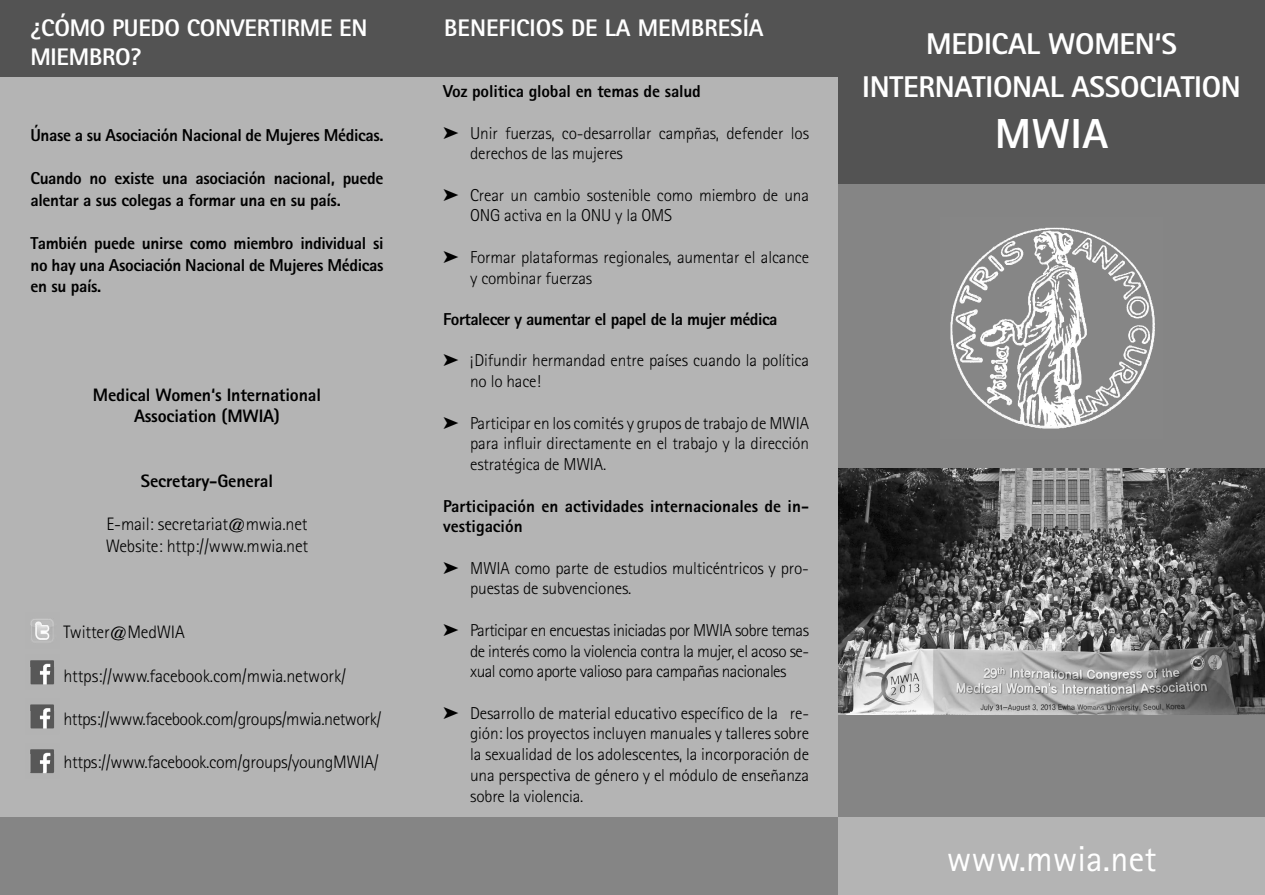
<style>
.page{position:relative;width:1265px;height:895px;background:#fff}
.page>*{position:absolute;margin:0;border:0;box-sizing:border-box;transform-origin:0 0}
.t1{font:800 42px "Agfa Rotis Sans Serif";color:#fff}
.t2{font:36px "Agfa Rotis Sans Serif";color:#fff}
.t3{font:800 30px/43.2px "Agfa Rotis Sans Serif";letter-spacing:-.01em;color:#fff;text-align:center}
.t4{font:800 24px "Agfa Rotis Sans Serif";letter-spacing:-.01em;color:#fff}
.t5{font:300 18px/21.6px "Agfa Rotis Sans Serif";letter-spacing:-.01em;color:#000}
.t6{font:800 18px/21.6px "Agfa Rotis Sans Serif";letter-spacing:-.01em;color:#000;text-align:center}
.t7{font:300 18px "Agfa Rotis Sans Serif";letter-spacing:-.03em;color:#000}
.t8{font:300 17.25px/20.7px "Agfa Rotis Sans Serif";letter-spacing:-.01em;color:#000}
.t9{font:800 17.25px/21.6px "Agfa Rotis Sans Serif";letter-spacing:-.02em;color:#000}
.t10{font:800 17.25px/20.7px "Agfa Rotis Sans Serif";color:#000}
</style>
<div class="page">
<div style="left:0;top:51px;width:417px;height:766px;background:#b4b4b4"></div>
<div style="left:413px;top:55px;width:425px;height:762px;background:#b4b4b4"></div>
<div style="left:838px;top:178px;width:426px;height:639px;background:#858585"></div>
<div style="left:422px;top:817px;width:421px;height:77px;background:#858585"></div>
<div style="left:838px;top:817px;width:426px;height:77px;background:#b4b4b4"></div>
<div style="left:0;top:817px;width:422px;height:77px;background:#858585"></div>
<img style="left:950px;top:227px;width:205px;height:202px">
<div style="left:0;top:0;width:846px;height:76px;background:#535353"></div>
<img style="left:30px;top:619px;width:24px;height:23px">
<img style="left:30px;top:625px;width:24px;height:15px">
<img style="left:30px;top:704px;width:24px;height:25px">
<img style="left:30px;top:711px;width:24px;height:17px">
<img style="left:838px;top:468px;width:426px;height:245px">
<div style="left:838px;top:0;width:426px;height:183px;background:#535353"></div>
<img style="left:30px;top:749px;width:24px;height:25px">
<img style="left:30px;top:754px;width:24px;height:17px">
<img style="left:30px;top:660px;width:24px;height:7px">
<img style="left:30px;top:667px;width:24px;height:18px">
<h3 class="t4" style="left:30px;top:13px;width:338px">¿CÓMO PUEDO CONVERTIRME EN</h3>
<h3 class="t4" style="left:444px;top:13px;width:321px">BENEFICIOS DE LA MEMBRESÍA</h3>
<h3 class="t4" style="left:30px;top:42px;width:113px">MIEMBRO?</h3>
<p class="t9" style="left:30px;top:124px;width:354px">Únase a su Asociación Nacional de Mujeres Médicas.</p>
<p class="t9" style="left:30px;top:167px;width:354px">Cuando no existe una asociación nacional, puede alentar a sus colegas a formar una en su país.</p>
<p class="t9" style="left:30px;top:232px;width:354px;text-align:justify">También puede unirse como miembro individual si no hay una Asociación Nacional de Mujeres Médicas en su país.</p>
<p class="t6" style="left:93px;top:383px;width:229px">Medical Women‘s International<br>Association (MWIA)</p>
<p class="t6" style="left:141px;top:470px;width:134px">Secretary-General</p>
<p class="t5" style="left:106px;top:513px;width:204px">E-mail: secretariat@mwia.net<br>Website: http://www.mwia.net</p>
<p class="t5" style="left:63px;top:621px;width:123px">Twitter@MedWIA</p>
<p class="t5" style="left:63px;top:664px;width:284px">https://www.facebook.com/mwia.network/</p>
<p class="t7" style="left:63px;top:708px;width:319px">https://www.facebook.com/groups/mwia.network/</p>
<p class="t5" style="left:63px;top:751px;width:317px">https://www.facebook.com/groups/youngMWIA/</p>
<p class="t9" style="left:443px;top:80px;width:259px">Voz politica global en temas de salud</p>
<p class="t8" style="left:470px;top:122px;width:340px;text-indent:-27px">➤ Unir fuerzas, co-desarrollar campñas, defender los derechos de las mujeres</p>
<p class="t8" style="left:470px;top:184px;width:340px;text-indent:-27px">➤ Crear un cambio sostenible como miembro de una<br>ONG activa en la ONU y la OMS</p>
<p class="t8" style="left:470px;top:246px;width:340px;text-indent:-27px">➤ Formar plataformas regionales, aumentar el alcance y combinar fuerzas</p>
<p class="t9" style="left:443px;top:308px;width:336px">Fortalecer y aumentar el papel de la mujer médica</p>
<p class="t8" style="left:470px;top:350px;width:340px;text-indent:-27px">➤ ¡Difundir hermandad entre países cuando la política no lo hace!</p>
<p class="t8" style="left:470px;top:412px;width:340px;text-align:justify;text-indent:-27px">➤ Participar en los comités y grupos de trabajo de MWIA para influir directamente en el trabajo y la dirección estratégica de MWIA.</p>
<p class="t10" style="left:443px;top:495px;width:367px">Participación en actividades internacionales de in&shy;vestigación</p>
<p class="t8" style="left:470px;top:557px;width:340px;text-indent:-27px">➤ MWIA como parte de estudios multicéntricos y pro&shy;puestas de subvenciones.</p>
<p class="t8" style="left:470px;top:619px;width:340px;text-align:justify;text-indent:-27px">➤ Participar en encuestas iniciadas por MWIA sobre temas de interés como la violencia contra la mujer, el acoso se&shy;xual como aporte valioso para campañas nacionales</p>
<p class="t8" style="left:470px;top:702px;width:340px;text-align:justify;text-indent:-27px">➤ Desarrollo de material educativo específico de la re&shy;gión: los proyectos incluyen manuales y talleres sobre la sexualidad de los adolescentes, la incorporación de una perspectiva de género y el módulo de enseñanza sobre la violencia.</p>
<h3 class="t3" style="left:862px;top:22px;width:380px">MEDICAL WOMEN‘S<br>INTERNATIONAL ASSOCIATION</h3>
<h1 class="t1" style="left:994px;top:107px;width:114px">MWIA</h1>
<h2 class="t2" style="left:946px;top:837px;width:211px">www.mwia.net</h2>
</div>
